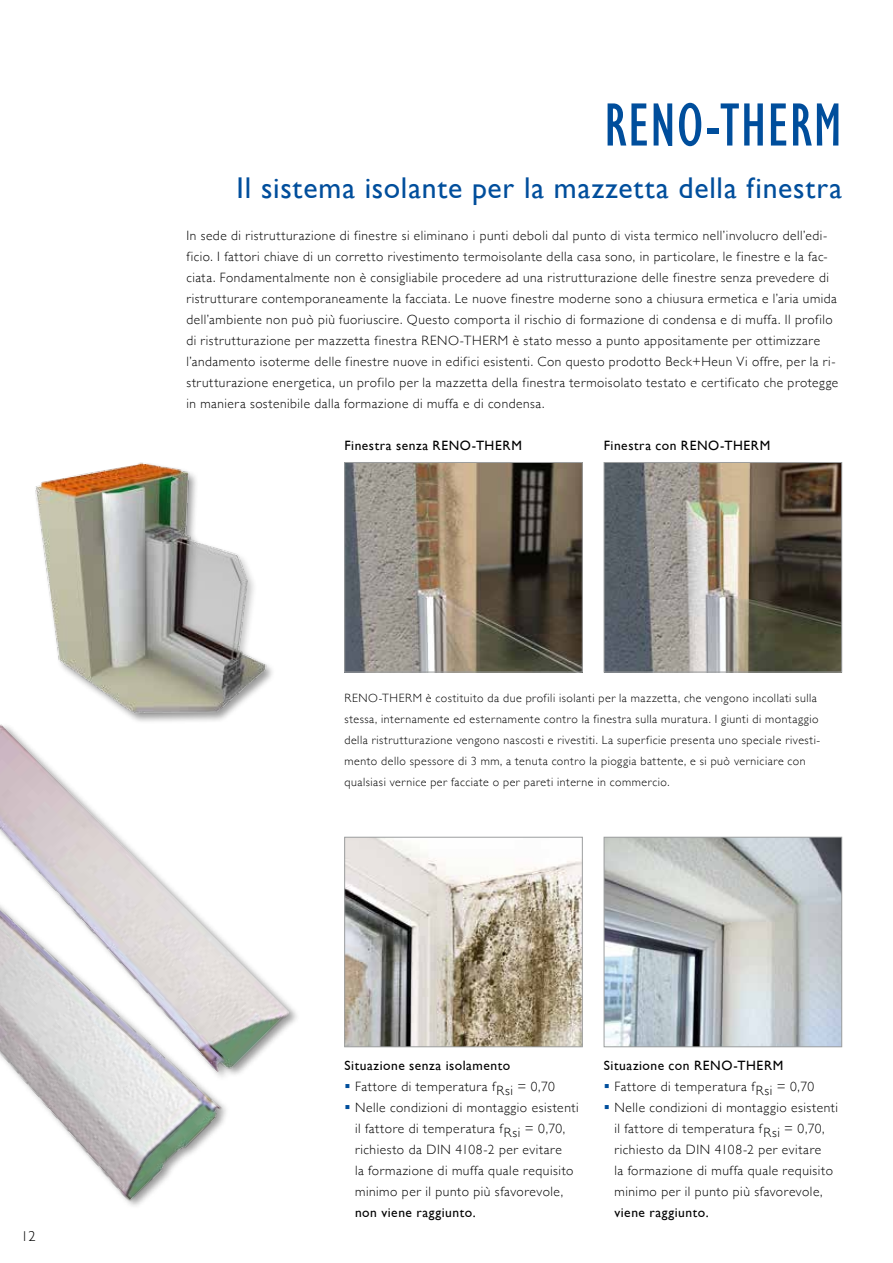
<style>
.page{position:relative;width:893px;height:1263px;background:#fff}
.page>*{position:absolute;margin:0;border:0;box-sizing:border-box;transform-origin:0 0}
.t1{font:63px "Gill Sans Condensed";letter-spacing:.015em;color:#004e9c}
.t2{font:30px "Gill Sans";letter-spacing:.03em;color:#004e9c}
.t3{font:300 14.25px "Gill Sans";color:#000}
.t4{font:300 13.5px/21px "Gill Sans";letter-spacing:.04em;color:#000;text-align:center}
.t5{font:13.5px "Gill Sans";letter-spacing:.04em;color:#000}
.t6{font:300 12px/21px "Gill Sans";letter-spacing:.045em;color:#000}
.s1{color:#004e9c}
</style>
<div class="page">
<img style="left:346px;top:839px;width:235px;height:206px">
<div style="left:344px;top:837px;width:239px;height:210px;border:1px solid #9c9e9f"></div>
<img style="left:606px;top:839px;width:234px;height:206px">
<div style="left:604px;top:837px;width:238px;height:210px;border:1px solid #9c9e9f"></div>
<img style="left:0;top:750px;width:297px;height:456px">
<img style="left:346px;top:464px;width:235px;height:206px">
<div style="left:344px;top:462px;width:239px;height:210px;border:1px solid #9c9e9f"></div>
<img style="left:606px;top:464px;width:234px;height:206px">
<div style="left:604px;top:462px;width:238px;height:210px;border:1px solid #9c9e9f"></div>
<img style="left:0;top:462px;width:273px;height:288px">
<p class="t3" style="left:21px;top:1228px;width:16px">12</p>
<h1 class="t1" style="left:604px;top:91px;width:240px">RENO-THERM</h1>
<h2 class="t2" style="left:237px;top:171px;width:607px">Il sistema isolante per la mazzetta della finestra</h2>
<p class="t4" style="left:186px;top:224px;width:653px;text-align:left">In sede di ristrutturazione di finestre si eliminano i punti deboli dal punto di vista termico nell’involucro dell’edi&shy;ficio. I fattori chiave di un corretto rivestimento termoisolante della casa sono, in particolare, le finestre e la fac&shy;ciata. Fondamentalmente non è consigliabile procedere ad una ristrutturazione delle finestre senza prevedere di ristrutturare contemporaneamente la facciata. Le nuove finestre moderne sono a chiusura ermetica e l’aria umida dell’ambiente non può più fuoriuscire. Questo comporta il rischio di formazione di condensa e di muffa. Il profilo di ristrutturazione per mazzetta finestra RENO-THERM è stato messo a punto appositamente per ottimizzare l’andamento isoterme delle finestre nuove in edifici esistenti. Con questo prodotto Beck+Heun Vi offre, per la ri&shy;strutturazione energetica, un profilo per la mazzetta della finestra termoisolato testato e certificato che protegge in maniera sostenibile dalla formazione di muffa e di condensa.</p>
<p class="t5" style="left:344px;top:438px;width:179px">Finestra senza RENO-THERM</p>
<p class="t5" style="left:604px;top:438px;width:168px">Finestra con RENO-THERM</p>
<p class="t6" style="left:344px;top:687px;width:477px">RENO-THERM è costituito da due profili isolanti per la mazzetta, che vengono incollati sulla stessa, internamente ed esternamente contro la finestra sulla muratura. I giunti di montaggio della ristrutturazione vengono nascosti e rivestiti. La superficie presenta uno speciale rivesti&shy;mento dello spessore di 3 mm, a tenuta contro la pioggia battente, e si può verniciare con qualsiasi vernice per facciate o per pareti interne in commercio.</p>
<p class="t5" style="left:344px;top:1057px;width:167px">Situazione senza isolamento</p>
<p class="t4" style="left:344px;top:1075px;width:212px"><span class="s1">▪</span> Fattore di temperatura fRsi = 0,70</p>
<p class="t4" style="left:344px;top:1096px;width:236px"><span class="s1">▪</span> Nelle condizioni di montaggio esistenti il fattore di temperatura fRsi = 0,70, richiesto da DIN 4108-2 per evitare<br>la formazione di muffa quale requisito minimo per il punto più sfavorevole,</p>
<p class="t5" style="left:355px;top:1204px;width:122px">non viene raggiunto.</p>
<p class="t5" style="left:604px;top:1057px;width:181px">Situazione con RENO-THERM</p>
<p class="t4" style="left:604px;top:1075px;width:212px"><span class="s1">▪</span> Fattore di temperatura fRsi = 0,70</p>
<p class="t4" style="left:604px;top:1096px;width:236px"><span class="s1">▪</span> Nelle condizioni di montaggio esistenti il fattore di temperatura fRsi = 0,70, richiesto da DIN 4108-2 per evitare<br>la formazione di muffa quale requisito minimo per il punto più sfavorevole,</p>
<p class="t5" style="left:614px;top:1204px;width:96px">viene -raggiunto.</p>
</div>
